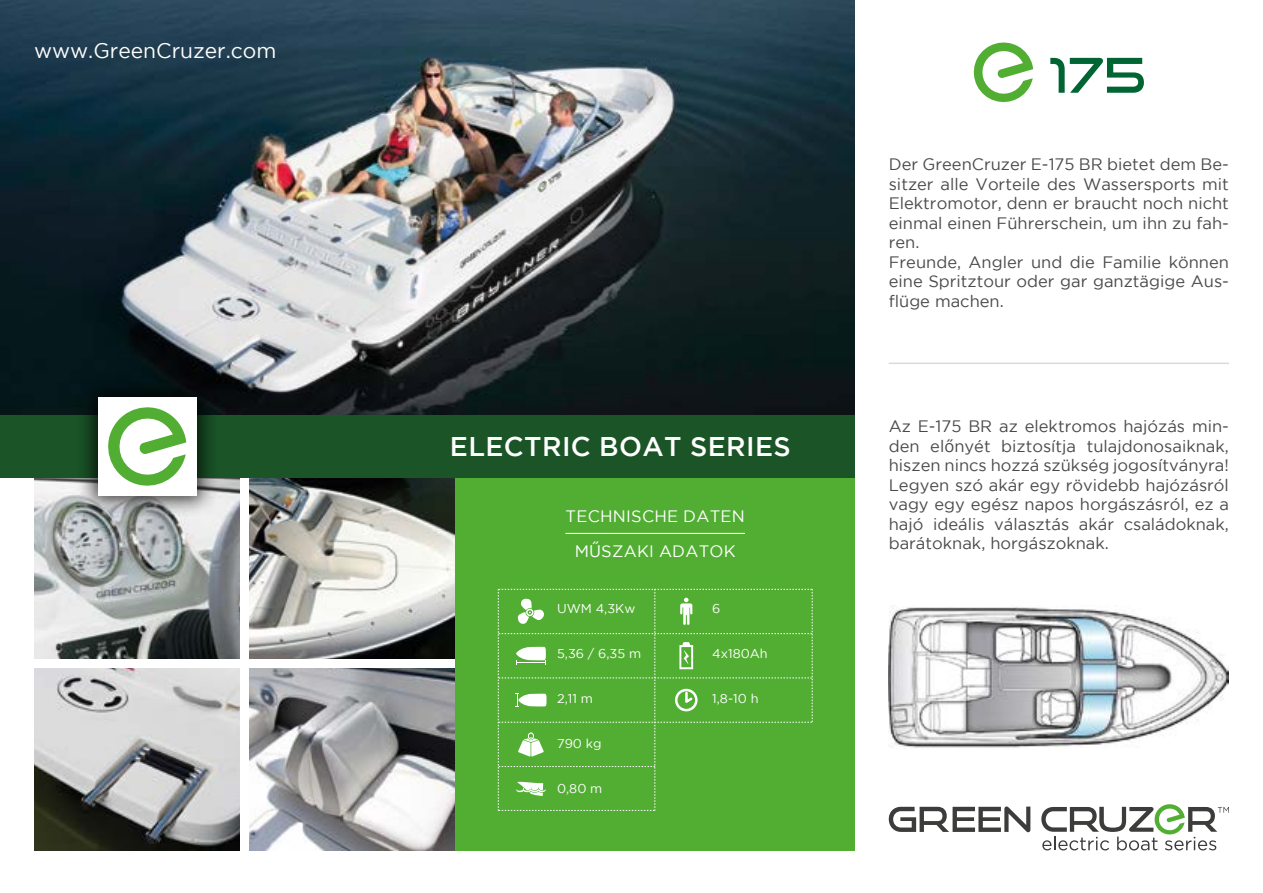
<style>
.page{position:relative;width:1263px;height:893px;background:#fff}
.page>*{position:absolute;margin:0;border:0;box-sizing:border-box;transform-origin:0 0}
.t1{font:500 27px "Gotham";letter-spacing:.015em;color:#fff}
.t2{font:21px "Gotham";color:#fff}
.t3{font:16.5px/19.5px "Gotham";color:#4a4a49;text-align:justify}
.t4{font:16.5px "Gotham";letter-spacing:.015em;color:#fff}
.t5{font:12.75px "Gotham";color:#fff}
.s1{font-family:"Open Sans"}
</style>
<div class="page">
<img style="left:34px;top:478px;width:421px;height:372px">
<div style="left:0;top:659px;width:455px;height:9px;background:#fff"></div>
<div style="left:241px;top:476px;width:8px;height:417px;background:#fff"></div>
<div style="left:455px;top:468px;width:400px;height:382px;background:#52ae32"></div>
<svg style="left:498px;top:589px;width:315px;height:222px"></svg>
<hr style="left:565px;top:533px;width:180px;height:1px;background:#fff">
<img style="left:0;top:0;width:855px;height:415px">
<svg style="left:973px;top:42px;width:60px;height:61px"></svg>
<svg style="left:1050px;top:58px;width:94px;height:35px"></svg>
<img style="left:889px;top:605px;width:340px;height:143px">
<svg style="left:889px;top:806px;width:141px;height:26px"></svg>
<svg style="left:1041px;top:804px;width:188px;height:46px"></svg>
<hr style="left:889px;top:363px;width:340px;height:1px;background:#dadada">
<div style="left:0;top:415px;width:855px;height:63px;background:#1a5427"></div>
<div style="left:75px;top:374px;width:144px;height:144px;background:#000;opacity:.75"></div>
<div style="left:98px;top:397px;width:99px;height:99px;background:#fff"></div>
<svg style="left:108px;top:407px;width:78px;height:79px"></svg>
<p class="t2" style="left:34px;top:39px;width:244px">www.GreenCruzer.com</p>
<h1 class="t1" style="left:450px;top:431px;width:323px">ELECTRIC BOAT SERIES</h1>
<p class="t4" style="left:565px;top:507px;width:181px">technische Daten</p>
<p class="t4" style="left:575px;top:542px;width:160px">m <span class="s1">ű</span>szaki adatok</p>
<p class="t5" style="left:557px;top:602px;width:80px">UWM 4,3Kw</p>
<p class="t5" style="left:557px;top:647px;width:86px">5,36 / 6,35 m</p>
<p class="t5" style="left:557px;top:692px;width:37px">2,11 m</p>
<p class="t5" style="left:557px;top:737px;width:46px">790 kg</p>
<p class="t5" style="left:557px;top:782px;width:47px">0,80 m</p>
<p class="t5" style="left:712px;top:601px;width:10px">6</p>
<p class="t5" style="left:712px;top:646px;width:57px">4x180Ah</p>
<p class="t5" style="left:712px;top:691px;width:48px">1,8-10 h</p>
<p class="t3" style="left:889px;top:154px;width:342px;text-align:left">Der GreenCruzer E-175 BR bietet dem Be&shy;sitzer alle Vorteile des Wassersports mit<br>Elektromotor, denn er braucht noch nicht einmal einen Führerschein, um ihn zu fah&shy;ren.<br>Freunde, Angler und die Familie können eine Spritztour oder gar ganztägige Aus&shy;flüge machen.</p>
<p class="t3" style="left:889px;top:416px;width:342px">Az E-175 BR az elektromos hajózás min&shy;den el<span class="s1">ő</span>nyét biztosítja tulajdonosaiknak, hiszen nincs hozzá szükség jogosítványra!<br>Legyen szó akár egy rövidebb hajózásról vagy egy egész napos horgászásról, ez a hajó ideális választás akár családoknak, barátoknak, horgászoknak.</p>
</div>
